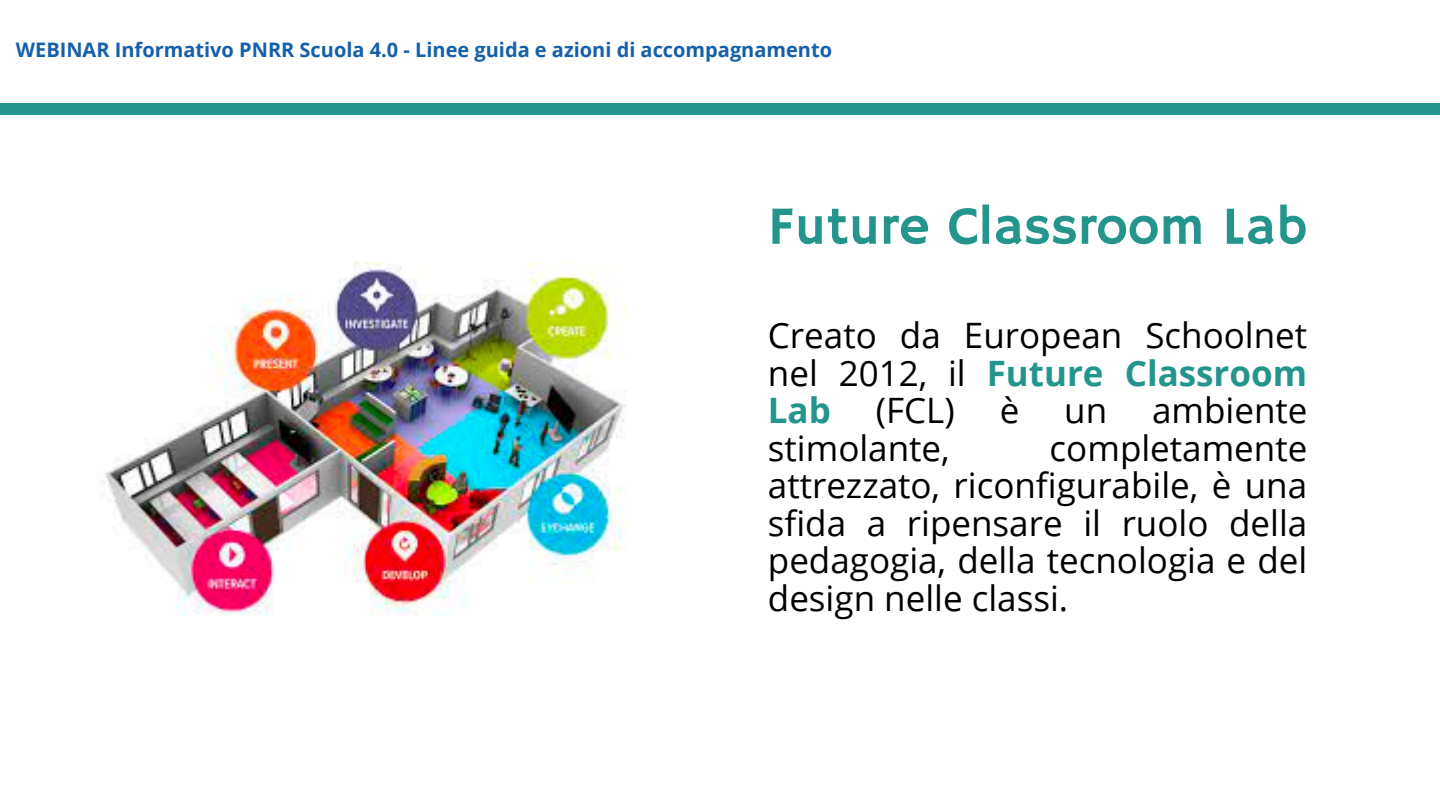
<style>
.page{position:relative;width:1440px;height:810px;background:#fff}
.page>*{position:absolute;margin:0;border:0;box-sizing:border-box;transform-origin:0 0}
.t1{font:54px "Hammersmith One";color:#24958b}
.t2{font:35px/37.5px "Open Sans";color:#000;text-align:justify}
.t3{font:700 20px "Open Sans";color:#1460ab}
.s1{font-weight:700;color:#24958b}
</style>
<div class="page">
<img style="left:99px;top:262px;width:527px;height:354px">
<div style="left:0;top:103px;width:1439px;height:12px;background:#24958b"></div>
<p class="t3" style="left:16px;top:36px;width:818px">WEBINAR Informativo PNRR Scuola 4.0 - Linee guida e azioni di accompagnamento</p>
<h1 class="t1" style="left:768px;top:195px;width:541px">Future Classroom Lab</h1>
<p class="t2" style="left:768px;top:316px;width:541px">Creato da European Schoolnet nel 2012, il <span class="s1">Future Classroom Lab</span></p>
<p class="t2" style="left:876px;top:391px;width:80px">(FCL)</p>
<p class="t2" style="left:1000px;top:391px;width:21px">è</p>
<p class="t2" style="left:1064px;top:391px;width:44px">un</p>
<p class="t2" style="left:1152px;top:391px;width:157px">ambiente</p>
<p class="t2" style="left:768px;top:428px;width:183px">stimolante,</p>
<p class="t2" style="left:768px;top:428px;width:541px;text-indent:282px">completamente attrezzato, riconfigurabile, è una sfida a ripensare il ruolo della pedagogia, della tecnologia e del design nelle classi.</p>
</div>
